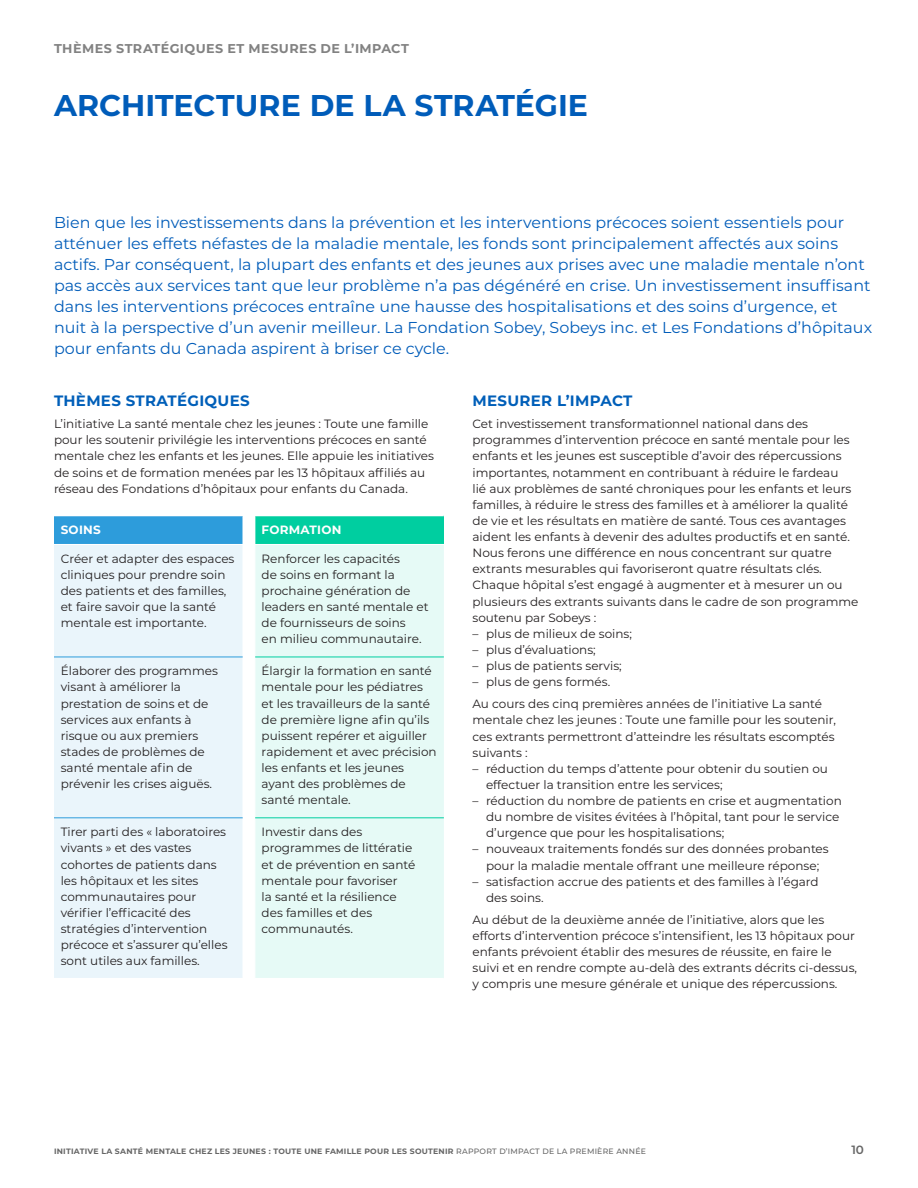
<style>
.page{position:relative;width:918px;height:1188px;background:#fff}
.page>*{position:absolute;margin:0;border:0;box-sizing:border-box;transform-origin:0 0}
.t1{font:700 30px "Montserrat";color:#005cb9}
.t2{font:15.75px/21px "Montserrat";color:#005cb9}
.t3{font:700 15px "Montserrat";letter-spacing:.02em;color:#005fb9}
.t4{font:700 12.75px "Montserrat";letter-spacing:.035em;color:#828282}
.t5{font:12px/16.2px "Montserrat";color:#231f20}
.t6{font:700 12px "Montserrat";letter-spacing:.02em;color:#fff}
.t7{font:600 12px "Montserrat";color:#666}
.t8{font:700 7.8px "Montserrat";letter-spacing:.03em;color:#666}
.s1{font-weight:500}
</style>
<div class="page">
<div style="left:54px;top:516px;width:189px;height:28px;background:#2d9cdb"></div>
<div style="left:255px;top:516px;width:189px;height:28px;background:#00cea0"></div>
<div style="left:54px;top:545px;width:189px;height:433px;background:#eaf5fb"></div>
<div style="left:256px;top:545px;width:188px;height:433px;background:#e6faf6"></div>
<svg style="left:255px;top:516px;width:1px;height:28px"></svg>
<hr style="left:54px;top:657px;width:189px;height:1px;background:#2d9cdb">
<hr style="left:54px;top:818px;width:189px;height:1px;background:#2d9cdb">
<hr style="left:255px;top:657px;width:189px;height:1px;background:#00cea0">
<hr style="left:255px;top:818px;width:189px;height:1px;background:#00cea0">
<p class="t4" style="left:54px;top:39px;width:357px">THÈMES STRATÉGIQUES ET MESURES DE L’IMPACT</p>
<h1 class="t1" style="left:54px;top:84px;width:536px">ARCHITECTURE DE LA STRATÉGIE</h1>
<p class="t2" style="left:54px;top:212px;width:820px">Bien que les investissements dans la prévention et les interventions précoces soient essentiels pour atténuer les effets néfastes de la maladie mentale, les fonds sont principalement affectés aux soins actifs. Par conséquent, la plupart des enfants et des jeunes aux prises avec une maladie mentale n’ont pas accès aux services tant que leur problème n’a pas dégénéré en crise. Un investissement insuffisant dans les interventions précoces entraîne une hausse des hospitalisations et des soins d’urgence, et nuit à la perspective d’un avenir meilleur. La Fondation Sobey, Sobeys inc. et Les Fondations d’hôpitaux pour enfants du Canada aspirent à briser ce cycle.</p>
<p class="t3" style="left:54px;top:390px;width:197px">THÈMES STRATÉGIQUES</p>
<p class="t5" style="left:54px;top:415px;width:381px">L’initiative La santé mentale chez les jeunes : Toute une famille pour les soutenir privilégie les interventions précoces en santé mentale chez les enfants et les jeunes. Elle appuie les initiatives de soins et de formation menées par les 13 hôpitaux affiliés au réseau des Fondations d’hôpitaux pour enfants du Canada.</p>
<p class="t6" style="left:61px;top:521px;width:42px">SOINS</p>
<p class="t6" style="left:262px;top:521px;width:81px">FORMATION</p>
<p class="t5" style="left:61px;top:550px;width:175px">Créer et adapter des espaces cliniques pour prendre soin des patients et des familles, et faire savoir que la santé mentale est importante.</p>
<p class="t5" style="left:262px;top:550px;width:169px">Renforcer les capacités<br>de soins en formant la prochaine génération de leaders en santé mentale et de fournisseurs de soins<br>en milieu communautaire.</p>
<p class="t5" style="left:61px;top:663px;width:159px">Élaborer des programmes visant à améliorer la prestation de soins et de services aux enfants à risque ou aux premiers stades de problèmes de santé mentale afin de prévenir les crises aiguës.</p>
<p class="t5" style="left:262px;top:663px;width:177px">Élargir la formation en santé mentale pour les pédiatres et les travailleurs de la santé de première ligne afin qu’ils puissent repérer et aiguiller rapidement et avec précision les enfants et les jeunes ayant des problèmes de santé mentale.</p>
<p class="t5" style="left:61px;top:823px;width:168px">Tirer parti des « laboratoires vivants » et des vastes cohortes de patients dans les hôpitaux et les sites communautaires pour vérifier l’efficacité des stratégies d’intervention précoce et s’assurer qu’elles sont utiles aux familles.</p>
<p class="t5" style="left:262px;top:823px;width:155px">Investir dans des programmes de littératie et de prévention en santé mentale pour favoriser<br>la santé et la résilience des familles et des communautés.</p>
<p class="t3" style="left:472px;top:390px;width:161px">MESURER L’IMPACT</p>
<p class="t5" style="left:472px;top:415px;width:388px">Cet investissement transformationnel national dans des programmes d’intervention précoce en santé mentale pour les enfants et les jeunes est susceptible d’avoir des répercussions importantes, notamment en contribuant à réduire le fardeau<br>lié aux problèmes de santé chroniques pour les enfants et leurs familles, à réduire le stress des familles et à améliorer la qualité de vie et les résultats en matière de santé. Tous ces avantages aident les enfants à devenir des adultes productifs et en santé.<br>Nous ferons une différence en nous concentrant sur quatre extrants mesurables qui favoriseront quatre résultats clés.<br>Chaque hôpital s’est engagé à augmenter et à mesurer un ou plusieurs des extrants suivants dans le cadre de son programme soutenu par Sobeys :</p>
<p class="t5" style="left:472px;top:625px;width:161px">– plus de milieux de soins;</p>
<p class="t5" style="left:472px;top:641px;width:125px">– plus d’évaluations;</p>
<p class="t5" style="left:472px;top:657px;width:151px">– plus de patients servis;</p>
<p class="t5" style="left:472px;top:670px;width:351px;line-height:22.2px">– plus de gens formés.<br>Au cours des cinq premières années de l’initiative La santé</p>
<p class="t5" style="left:472px;top:712px;width:365px;text-align:justify">mentale chez les jeunes : Toute une famille pour les soutenir, ces extrants permettront d’atteindre les résultats escomptés suivants :</p>
<p class="t5" style="left:486px;top:760px;width:343px;text-indent:-14px">– réduction du temps d’attente pour obtenir du soutien ou effectuer la transition entre les services;</p>
<p class="t5" style="left:486px;top:792px;width:357px;text-indent:-14px">– réduction du nombre de patients en crise et augmentation du nombre de visites évitées à l’hôpital, tant pour le service d’urgence que pour les hospitalisations;</p>
<p class="t5" style="left:472px;top:841px;width:358px;text-align:center">– nouveaux traitements fondés sur des données probantes pour la maladie mentale offrant une meilleure réponse;</p>
<p class="t5" style="left:486px;top:873px;width:334px;text-indent:-14px">– satisfaction accrue des patients et des familles à l’égard des soins.</p>
<p class="t5" style="left:472px;top:911px;width:386px">Au début de la deuxième année de l’initiative, alors que les efforts d’intervention précoce s’intensifient, les 13 hôpitaux pour enfants prévoient établir des mesures de réussite, en faire le suivi et en rendre compte au-delà des extrants décrits ci-dessus, y compris une mesure générale et unique des répercussions.</p>
<p class="t8" style="left:54px;top:1146px;width:594px">INITIATIVE LA SANTÉ MENTALE CHEZ LES JEUNES : TOUTE UNE FAMILLE POUR LES SOUTENIR <span class="s1">RAPPORT D’IMPACT DE LA PREMIÈRE ANNÉE</span></p>
<p class="t7" style="left:851px;top:1141px;width:14px">10</p>
</div>
